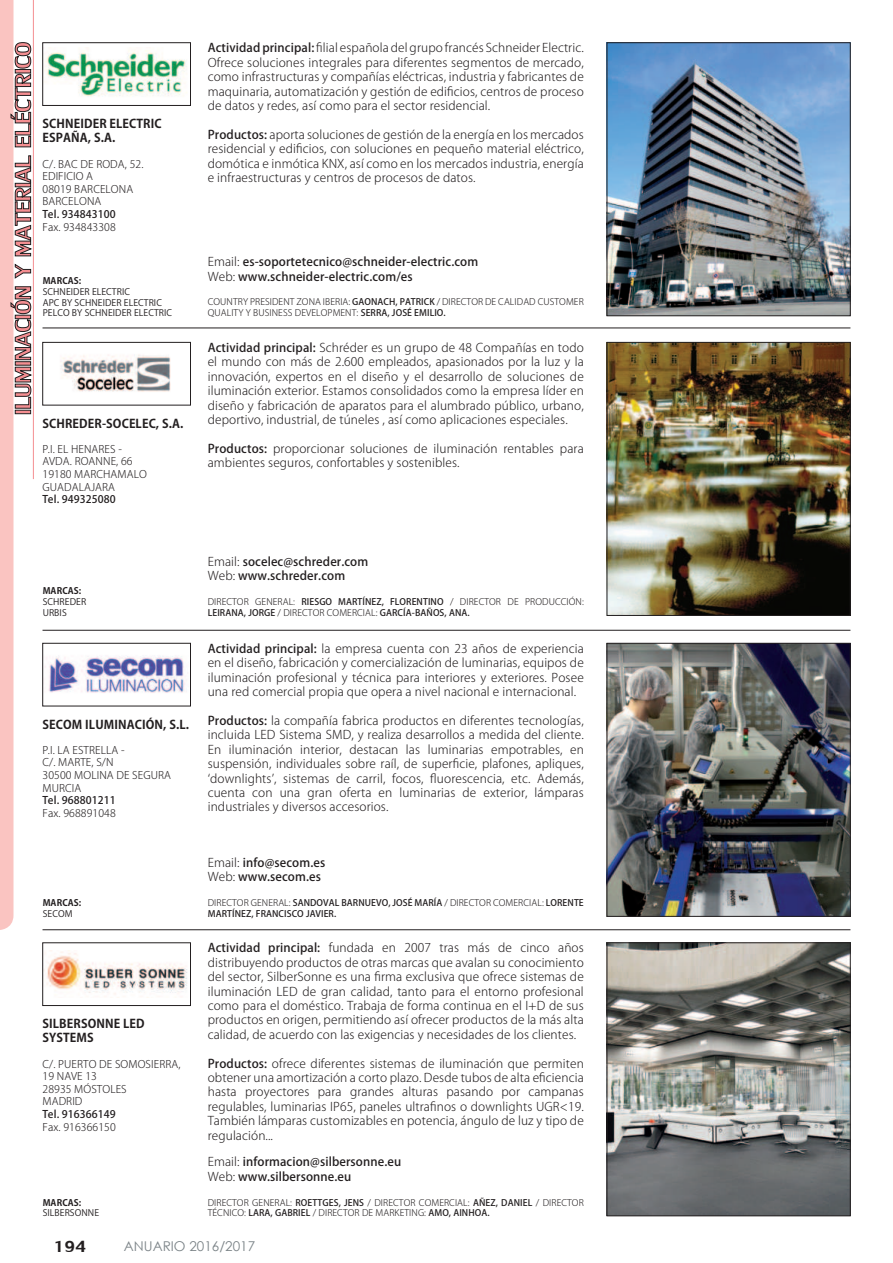
<style>
.page{position:relative;width:893px;height:1263px;background:#fff}
.page>*{position:absolute;margin:0;border:0;box-sizing:border-box;transform-origin:0 0}
.t1{font:24px "Lily UPC";color:#231f20}
.t2{font:13.5px "Century Gothic";color:#7b8387}
.t3{font:300 12px/14.4px "Koz Go Pro";letter-spacing:.01em;color:#231f20;text-align:justify}
.t4{font:500 12px/14.4px "Koz Go Pro";letter-spacing:.01em;color:#231f20}
.t5{font:700 12px/14.4px "Koz Go Pro";letter-spacing:.01em;color:#231f20}
.t6{font:300 10.5px/12.6px "Koz Go Pro";letter-spacing:.01em;color:#231f20}
.t7{font:500 10.5px "Koz Go Pro";letter-spacing:.01em;color:#231f20}
.t8{font:300 9px/10.5px "Koz Go Pro";letter-spacing:.01em;color:#231f20}
.t9{font:500 9px/10.5px "Koz Go Pro";letter-spacing:.01em;color:#231f20}
.t10{font:9px/10.8px "Koz Go Pro";letter-spacing:.01em;color:#231f20}
.t11{font:700 9px "Koz Go Pro";letter-spacing:.01em;color:#231f20}
.s1{font-weight:500}
.s2{font-weight:300}
</style>
<div class="page">
<hr style="left:43px;top:328px;width:807px;height:1px;background:#231f20">
<hr style="left:43px;top:630px;width:807px;height:1px;background:#231f20">
<hr style="left:43px;top:929px;width:807px;height:1px;background:#231f20">
<img style="left:609px;top:45px;width:239px;height:269px">
<div style="left:607px;top:43px;width:243px;height:273px;border:1px solid #231f20"></div>
<img style="left:45px;top:47px;width:142px;height:50px">
<div style="left:43px;top:43px;width:148px;height:63px;border:1px solid #231f20"></div>
<img style="left:609px;top:344px;width:239px;height:270px">
<div style="left:607px;top:342px;width:243px;height:274px;border:1px solid #231f20"></div>
<img style="left:60px;top:354px;width:111px;height:38px">
<div style="left:43px;top:342px;width:148px;height:63px;border:1px solid #231f20"></div>
<img style="left:609px;top:645px;width:239px;height:269px">
<div style="left:607px;top:643px;width:243px;height:273px;border:1px solid #231f20"></div>
<img style="left:45px;top:655px;width:142px;height:38px">
<div style="left:43px;top:643px;width:148px;height:63px;border:1px solid #231f20"></div>
<img style="left:609px;top:944px;width:239px;height:270px">
<div style="left:607px;top:942px;width:243px;height:274px;border:1px solid #231f20"></div>
<img style="left:47px;top:950px;width:140px;height:48px">
<div style="left:43px;top:942px;width:148px;height:64px;border:1px solid #231f20"></div>
<svg style="left:0;top:0;width:31px;height:930px"></svg>
<hr style="left:33px;top:0;width:1px;height:479px;background:#f48e91">
<p class="t5" style="left:43px;top:117px;width:121px">SCHNEIDER ELECTRIC<br>ESPAÑA, S.A.</p>
<p class="t6" style="left:43px;top:157px;width:102px">C/. BAC DE RODA, 52.<br>EDIFICIO A<br>08019 BARCELONA<br>BARCELONA</p>
<p class="t7" style="left:43px;top:207px;width:75px">Tel. 934843100</p>
<p class="t6" style="left:43px;top:220px;width:75px">Fax. 934843308</p>
<p class="t11" style="left:43px;top:275px;width:40px">MARCAS:</p>
<p class="t10" style="left:43px;top:286px;width:131px">SCHNEIDER ELECTRIC<br>APC BY SCHNEIDER ELECTRIC<br>PELCO BY SCHNEIDER ELECTRIC</p>
<p class="t5" style="left:43px;top:417px;width:142px">SCHREDER-SOCELEC, S.A.</p>
<p class="t6" style="left:43px;top:443px;width:106px">P.I. EL HENARES -<br>AVDA. ROANNE, 66<br>19180 MARCHAMALO<br>GUADALAJARA</p>
<p class="t7" style="left:43px;top:493px;width:75px">Tel. 949325080</p>
<p class="t3" style="left:208px;top:41px;width:378px"><span class="s1">Actividad principal:</span> 昀椀lial española del grupo francés Schneider Electric.<br>Ofrece soluciones integrales para diferentes segmentos de mercado, como infrastructuras y compañías eléctricas, industria y fabricantes de maquinaria, automatización y gestión de edi昀椀cios, centros de proceso de datos y redes, así como para el sector residencial.</p>
<p class="t3" style="left:208px;top:127px;width:378px"><span class="s1">Productos:</span> aporta soluciones de gestión de la energía en los mercados residencial y edi昀椀cios, con soluciones en pequeño material eléctrico, domótica e inmótica KNX, así como en los mercados industria, energía e infraestructuras y centros de procesos de datos.</p>
<p class="t4" style="left:208px;top:255px;width:272px"><span class="s2">Email:</span> es-soportetecnico@schneider-electric.com<br><span class="s2">Web:</span> www.schneider-electric.com/es</p>
<p class="t8" style="left:208px;top:297px;width:378px">COUNTRY PRESIDENT ZONA IBERIA: <span class="s1">GAONACH, PATRICK</span> / DIRECTOR DE CALIDAD CUSTOMER<br>QUALITY Y BUSINESS DEVELOPMENT: <span class="s1">SERRA, JOSÉ EMILIO.</span></p>
<p class="t3" style="left:208px;top:340px;width:378px"><span class="s1">Actividad principal:</span> Schréder es un grupo de 48 Compañías en todo el mundo con más de 2.600 empleados, apasionados por la luz y la innovación, expertos en el diseño y el desarrollo de soluciones de iluminación exterior. Estamos consolidados como la empresa líder en diseño y fabricación de aparatos para el alumbrado público, urbano, deportivo, industrial, de túneles , así como aplicaciones especiales.</p>
<p class="t3" style="left:208px;top:441px;width:378px"><span class="s1">Productos:</span> proporcionar soluciones de iluminación rentables para ambientes seguros, confortables y sostenibles.</p>
<p class="t11" style="left:43px;top:585px;width:40px">MARCAS:</p>
<p class="t10" style="left:43px;top:597px;width:45px">SCHREDER<br>URBIS</p>
<p class="t5" style="left:43px;top:718px;width:148px">SECOM ILUMINACIÓN, S.L.</p>
<p class="t6" style="left:43px;top:744px;width:130px">P.I. LA ESTRELLA -<br>C/. MARTE, S/N<br>30500 MOLINA DE SEGURA<br>MURCIA</p>
<p class="t7" style="left:43px;top:793px;width:75px">Tel. 968801211</p>
<p class="t6" style="left:43px;top:807px;width:75px">Fax. 968891048</p>
<p class="t11" style="left:43px;top:897px;width:40px">MARCAS:</p>
<p class="t10" style="left:43px;top:908px;width:31px">SECOM</p>
<p class="t5" style="left:43px;top:1017px;width:104px">SILBERSONNE LED<br>SYSTEMS</p>
<p class="t6" style="left:43px;top:1057px;width:139px">C/. PUERTO DE SOMOSIERRA,<br>19 NAVE 13<br>28935 MÓSTOLES<br>MADRID</p>
<p class="t7" style="left:43px;top:1107px;width:75px">Tel. 916366149</p>
<p class="t6" style="left:43px;top:1120px;width:75px">Fax. 916366150</p>
<p class="t11" style="left:43px;top:1196px;width:40px">MARCAS:</p>
<p class="t10" style="left:43px;top:1208px;width:58px">SILBERSONNE</p>
<p class="t4" style="left:208px;top:555px;width:162px"><span class="s2">Email:</span> socelec@schreder.com<br><span class="s2">Web:</span> www.schreder.com</p>
<p class="t8" style="left:208px;top:597px;width:378px">DIRECTOR GENERAL: <span class="s1">RIESGO MARTÍNEZ, FLORENTINO</span> / DIRECTOR DE PRODUCCIÓN:<br><span class="s1">LEIRANA, JORGE</span> / DIRECTOR COMERCIAL: <span class="s1">GARCÍA-BAÑOS, ANA.</span></p>
<p class="t3" style="left:208px;top:641px;width:378px"><span class="s1">Actividad principal:</span> la empresa cuenta con 23 años de experiencia en el diseño, fabricación y comercialización de luminarias, equipos de iluminación profesional y técnica para interiores y exteriores. Posee una red comercial propia que opera a nivel nacional e internacional.</p>
<p class="t3" style="left:208px;top:713px;width:378px"><span class="s1">Productos:</span> la compañía fabrica productos en diferentes tecnologías, incluida LED Sistema SMD, y realiza desarrollos a medida del cliente.<br>En iluminación interior, destacan las luminarias empotrables, en suspensión, individuales sobre raíl, de super昀椀cie, plafones, apliques, ‘downlights’, sistemas de carril, focos, 昀氀uorescencia, etc. Además, cuenta con una gran oferta en luminarias de exterior, lámparas industriales y diversos accesorios.</p>
<p class="t4" style="left:208px;top:856px;width:119px"><span class="s2">Email:</span> info@secom.es<br><span class="s2">Web:</span> www.secom.es</p>
<p class="t9" style="left:208px;top:898px;width:378px"><span class="s2">DIRECTOR GENERAL:</span> SANDOVAL BARNUEVO, JOSÉ MARÍA <span class="s2">/ DIRECTOR COMERCIAL:</span> LORENTE<br>MARTÍNEZ, FRANCISCO JAVIER.</p>
<p class="t3" style="left:208px;top:941px;width:378px"><span class="s1">Actividad principal:</span> fundada en 2007 tras más de cinco años distribuyendo productos de otras marcas que avalan su conocimiento del sector, SilberSonne es una 昀椀rma exclusiva que ofrece sistemas de iluminación LED de gran calidad, tanto para el entorno profesional como para el doméstico. Trabaja de forma continua en el I+D de sus productos en origen, permitiendo así ofrecer productos de la más alta calidad, de acuerdo con las exigencias y necesidades de los clientes.</p>
<p class="t3" style="left:208px;top:1056px;width:378px"><span class="s1">Productos:</span> ofrece diferentes sistemas de iluminación que permiten obtener una amortización a corto plazo. Desde tubos de alta e昀椀ciencia hasta proyectores para grandes alturas pasando por campanas regulables, luminarias IP65, paneles ultra昀椀nos o downlights UGR&lt;19.<br>También lámparas customizables en potencia, ángulo de luz y tipo de regulación...</p>
<p class="t4" style="left:208px;top:1155px;width:195px"><span class="s2">Email:</span> informacion@silbersonne.eu<br><span class="s2">Web:</span> www.silbersonne.eu</p>
<p class="t8" style="left:208px;top:1197px;width:378px">DIRECTOR GENERAL: <span class="s1">ROETTGES, JENS</span> / DIRECTOR COMERCIAL: <span class="s1">AÑEZ, DANIEL</span> / DIRECTOR<br>TÉCNICO: <span class="s1">LARA, GABRIEL</span> / DIRECTOR DE MARKETING: <span class="s1">AMO, AINHOA.</span></p>
<h1 class="t1" style="left:54px;top:1229px;width:34px">194</h1>
<p class="t2" style="left:124px;top:1241px;width:133px">ANUARIO 2016/2017</p>
</div>
